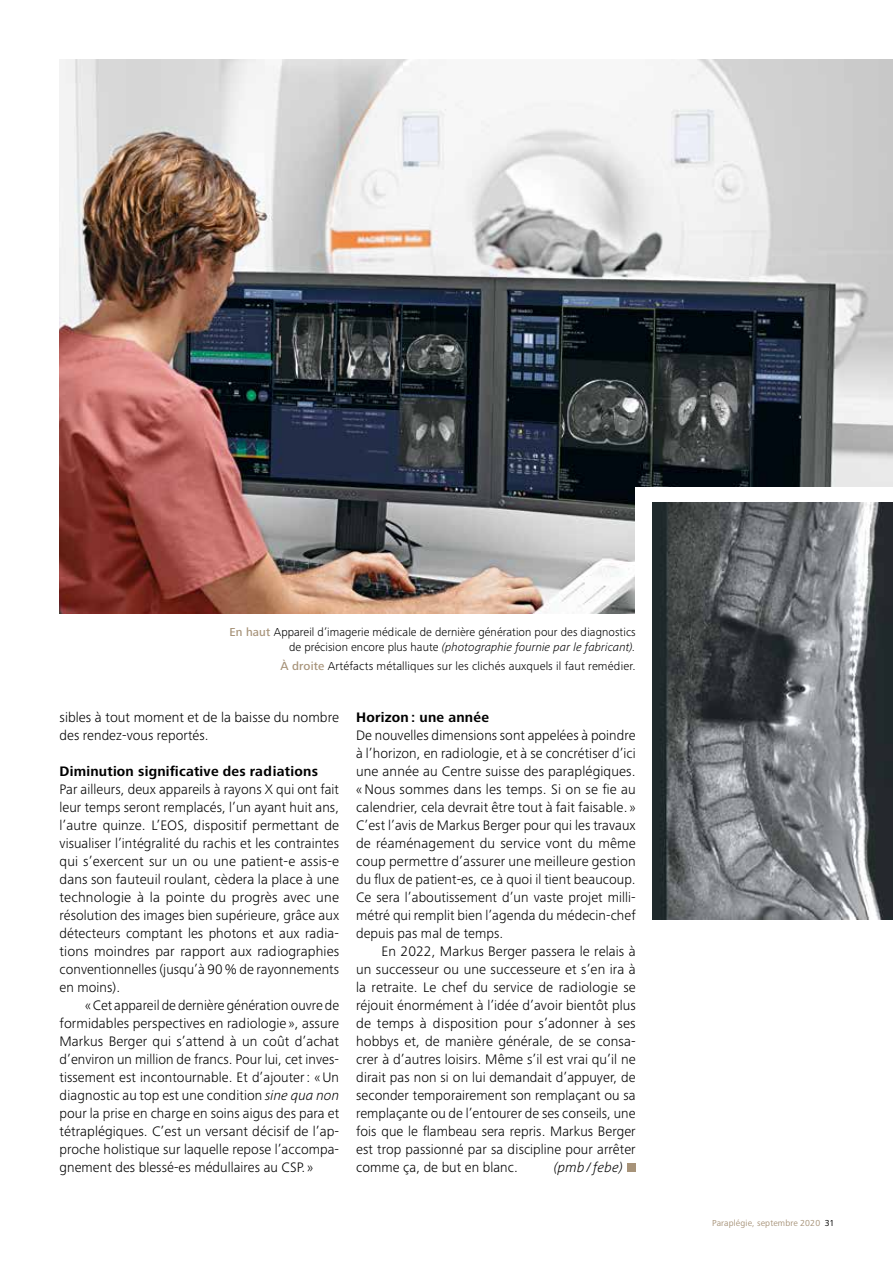
<style>
.page{position:relative;width:893px;height:1263px;background:#fff}
.page>*{position:absolute;margin:0;border:0;box-sizing:border-box;transform-origin:0 0}
.t1{font:300 14.25px/18px "Frutiger Next Pro";letter-spacing:.005em;color:#000;text-align:justify}
.t2{font:700 14.25px "Frutiger Next Pro";letter-spacing:.015em;color:#000}
.t3{font:italic 300 14.25px "Frutiger Next Pro";letter-spacing:.015em;color:#000}
.t4{font:300 12px/15px "Frutiger Next Pro";letter-spacing:.005em;color:#000;text-align:right}
.t5{font:9px "Frutiger Next Pro";letter-spacing:.015em;color:#a79379}
.s1{font-weight:500;color:#a79379}
.s2{font-style:italic}
.s3{color:#000}
</style>
<div class="page">
<img style="left:60px;top:60px;width:833px;height:554px">
<div style="left:636px;top:487px;width:257px;height:433px;background:#fff"></div>
<img style="left:653px;top:502px;width:240px;height:417px">
<div style="left:627px;top:1163px;width:9px;height:9px;background:#a79379"></div>
<p class="t4" style="left:229px;top:625px;width:408px"><span class="s1">En haut</span> Appareil d’imagerie médicale de dernière génération pour des diagnostics de précision encore plus haute <span class="s2">(photographie fournie par le fabricant).</span></p>
<p class="t4" style="left:280px;top:659px;width:357px"><span class="s1">À droite</span> Artéfacts métalliques sur les clichés auxquels il faut remédier.</p>
<p class="t1" style="left:60px;top:708px;width:281px">sibles à tout moment et de la baisse du nombre des rendez-vous reportés.</p>
<p class="t2" style="left:60px;top:763px;width:260px">Diminution significative des radiations</p>
<p class="t1" style="left:60px;top:780px;width:281px">Par ailleurs, deux appareils à rayons X qui ont fait leur temps seront remplacés, l’un ayant huit ans, l’autre quinze. L’EOS, dispositif permettant de visualiser l’intégralité du rachis et les contraintes qui s’exercent sur un ou une patient-e assis-e dans son fauteuil roulant, cèdera la place à une technologie à la pointe du progrès avec une résolution des images bien supérieure, grâce aux détecteurs comptant les photons et aux radia&shy;tions moindres par rapport aux radiographies conventionnelles (jusqu’à 90% de rayonnements en moins).</p>
<p class="t1" style="left:60px;top:996px;width:281px;text-indent:26px">«Cet appareil de dernière génération ouvre de formidables perspectives en radiologie », assure Markus Berger qui s’attend à un coût d’achat d’environ un million de francs. Pour lui, cet inves&shy;tissement est incontournable. Et d’ajouter: «Un diagnostic au top est une condition <span class="s2">sine qua non </span>pour la prise en charge en soins aigus des para et tétraplégiques. C’est un versant décisif de l’ap&shy;proche holistique sur laquelle repose l’accompa&shy;gnement des blessé-es médullaires au CSP. »</p>
<p class="t2" style="left:356px;top:709px;width:134px">Horizon : une année</p>
<p class="t1" style="left:356px;top:726px;width:281px">De nouvelles dimensions sont appelées à poindre à l’horizon, en radiologie, et à se concrétiser d’ici une année au Centre suisse des paraplégiques. «Nous sommes dans les temps. Si on se fie au calendrier, cela devrait être tout à fait faisable. » C’est l’avis de Markus Berger pour qui les travaux de réaménagement du service vont du même coup permettre d’assurer une meilleure gestion du flux de patient-es, ce à quoi il tient beaucoup.<br>Ce sera l’aboutissement d’un vaste projet milli&shy;métré qui remplit bien l’agenda du médecin-chef depuis pas mal de temps.</p>
<p class="t1" style="left:356px;top:942px;width:281px;text-indent:26px">En 2022, Markus Berger passera le relais à un successeur ou une successeure et s’en ira à la retraite. Le chef du service de radiologie se réjouit énormément à l’idée d’avoir bientôt plus de temps à disposition pour s’adonner à ses hobbys et, de manière générale, de se consa&shy;crer à d’autres loisirs. Même s’il est vrai qu’il ne dirait pas non si on lui demandait d’appuyer, de seconder temporairement son remplaçant ou sa remplaçante ou de l’entourer de ses conseils, une fois que le flambeau sera repris. Markus Berger est trop passionné par sa discipline pour arrêter comme ça, de but en blanc.</p>
<p class="t3" style="left:554px;top:1159px;width:71px">(pmb / febe)</p>
<p class="t5" style="left:712px;top:1217px;width:123px">Paraplégie, septembre 2020 <span class="s3">31</span></p>
</div>
